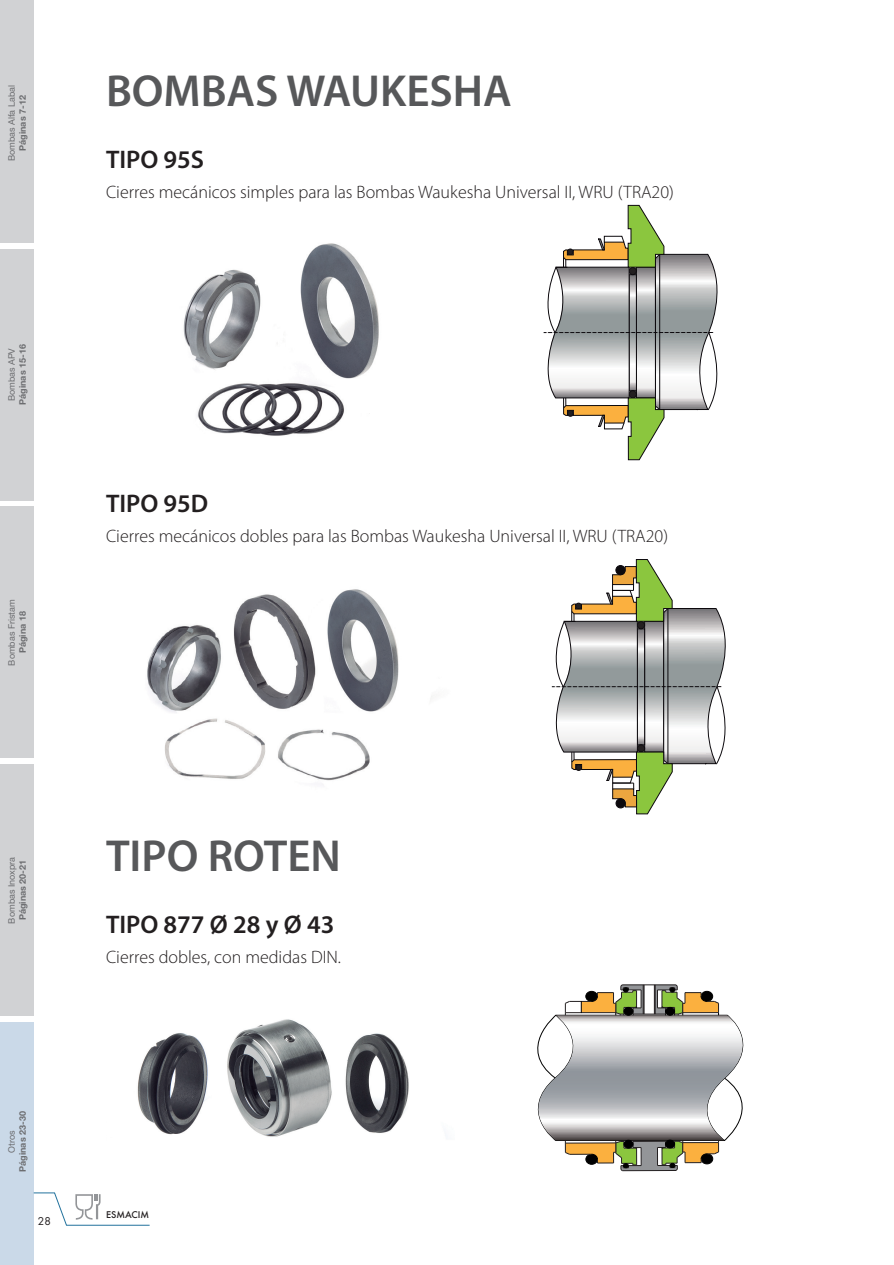
<style>
.page{position:relative;width:894px;height:1265px;background:#fff}
.page>*{position:absolute;margin:0;border:0;box-sizing:border-box;transform-origin:0 0}
.t1{font:600 45px "Myriad Pro";color:#57585a}
.t2{font:600 25.5px "Myriad Pro";color:#231f20}
.t3{font:300 18px "Myriad Pro";color:#231f20}
.t4{font:10.5px "Futura";color:#231f20}
.t5{font:9px "Helvetica Neue";color:#6c6d70}
.t6{font:700 9px "Helvetica Neue";color:#6c6d70}
.t7{font:500 9px "Futura";color:#231f20}
</style>
<div class="page">
<div style="left:0;top:0;width:34px;height:243px;background:#d1d2d4"></div>
<div style="left:0;top:249px;width:34px;height:251px;background:#d1d2d4"></div>
<div style="left:0;top:506px;width:34px;height:252px;background:#d1d2d4"></div>
<div style="left:0;top:764px;width:34px;height:252px;background:#d1d2d4"></div>
<div style="left:0;top:1022px;width:34px;height:242px;background:#cad9e8"></div>
<svg style="left:33px;top:1192px;width:117px;height:33px"></svg>
<img style="left:137px;top:1019px;width:272px;height:118px">
<img style="left:147px;top:589px;width:285px;height:196px">
<img style="left:183px;top:243px;width:196px;height:193px">
<svg style="left:543px;top:205px;width:175px;height:255px"></svg>
<svg style="left:551px;top:559px;width:175px;height:255px"></svg>
<svg style="left:537px;top:984px;width:207px;height:187px"></svg>
<p class="t5" style="left:6px;top:161px;width:78px;rotate:-90deg">Bombas Alfa Labal</p>
<p class="t6" style="left:17px;top:151px;width:57px;rotate:-90deg">Páginas 7-12</p>
<p class="t5" style="left:6px;top:401px;width:55px;rotate:-90deg">Bombas APV</p>
<p class="t6" style="left:17px;top:405px;width:62px;rotate:-90deg">Páginas 15-16</p>
<p class="t5" style="left:6px;top:665px;width:68px;rotate:-90deg">Bombas Fristam</p>
<p class="t6" style="left:17px;top:653px;width:44px;rotate:-90deg">Página 18</p>
<p class="t1" style="left:106px;top:62px;width:407px">BOMBAS WAUKESHA</p>
<p class="t2" style="left:106px;top:143px;width:100px">TIPO 95S</p>
<p class="t3" style="left:106px;top:182px;width:569px">Cierres mecánicos simples para las Bombas Waukesha Universal II, WRU (TRA20)</p>
<p class="t2" style="left:106px;top:487px;width:104px">TIPO 95D</p>
<p class="t3" style="left:106px;top:526px;width:563px">Cierres mecánicos dobles para las Bombas Waukesha Universal II, WRU (TRA20)</p>
<p class="t5" style="left:6px;top:923px;width:68px;rotate:-90deg">Bombas Inoxpra</p>
<p class="t6" style="left:17px;top:920px;width:62px;rotate:-90deg">Páginas 20-21</p>
<p class="t1" style="left:106px;top:827px;width:236px">TIPO ROTEN</p>
<p class="t2" style="left:106px;top:908px;width:230px">TIPO 877 Ø 28 y Ø 43</p>
<p class="t3" style="left:106px;top:947px;width:237px">Cierres dobles, con medidas DIN.</p>
<p class="t6" style="left:17px;top:1171px;width:62px;rotate:-90deg">Páginas 23-30</p>
<p class="t5" style="left:6px;top:1152px;width:24px;rotate:-90deg">Otros</p>
<p class="t4" style="left:38px;top:1213px;width:14px">28</p>
<p class="t7" style="left:106px;top:1208px;width:44px">ESMACIM</p>
</div>
